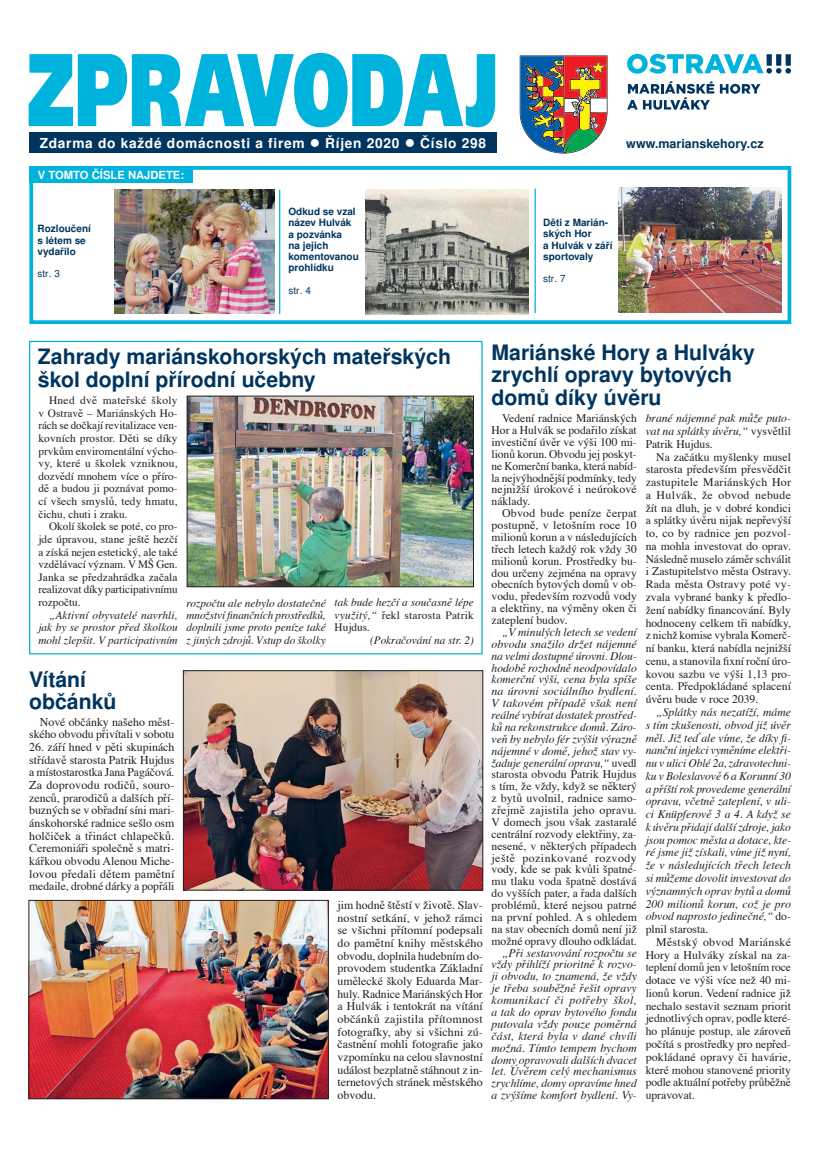
<style>
.page{position:relative;width:819px;height:1153px;background:#fff}
.page>*{position:absolute;margin:0;border:0;box-sizing:border-box;transform-origin:0 0}
.t1{font:900 103.12px "Frutiger CE";color:#00b3dc;scale:.67 1}
.t2{font:700 21.25px/22.5px "Nimbus San LCE";color:#00355f}
.t3{font:700 13.75px "Nimbus San LCE";letter-spacing:.05em;color:#fff}
.t4{font:700 12.5px "Nimbus San LCE";color:#00355f}
.t5{font:11.88px/12.6px "Times CE";color:#231f20;text-align:justify}
.t6{font:11.62px/11.9px "Times CE";color:#231f20;text-align:justify}
.t7{font:italic 11.62px/12.8px "Times CE";color:#231f20;text-align:justify}
.t8{font:11.25px/12.6px "Times CE";color:#231f20;text-align:justify}
.t9{font:italic 11.25px/12.4px "Times CE";color:#231f20;text-align:justify}
.t10{font:700 11.25px "Nimbus San LCE";color:#fff}
.t11{font:700 10px/11.2px "Nimbus San LCE";color:#00355f}
.t12{font:10px "Nimbus San LCE";color:#00355f}
.s1{font-style:normal}
.s2{font-style:italic}
</style>
<div class="page">
<div style="left:29px;top:133px;width:468px;height:20px;background:#00355f"></div>
<svg style="left:627px;top:54px;width:164px;height:20px"></svg>
<svg style="left:720px;top:84px;width:40px;height:10px"></svg>
<svg style="left:627px;top:81px;width:87px;height:29px"></svg>
<svg style="left:519px;top:55px;width:89px;height:99px;background:#937c6d"></svg>
<div style="left:29px;top:166px;width:762px;height:158px;border:4px solid #00b3dc"></div>
<div style="left:30px;top:166px;width:163px;height:17px;background:#00b3dc"></div>
<hr style="left:279px;top:190px;width:1px;height:124px;background:#00b3dc">
<hr style="left:534px;top:189px;width:2px;height:124px;background:#00b3dc">
<img style="left:618px;top:188px;width:163px;height:124px">
<img style="left:115px;top:189px;width:159px;height:125px">
<img style="left:366px;top:190px;width:163px;height:124px">
<div style="left:29px;top:341px;width:454px;height:313px;border:1px solid #00b3dc"></div>
<img style="left:185px;top:672px;width:296px;height:216px">
<div style="left:183px;top:670px;width:300px;height:220px;border:1px solid #231f20"></div>
<img style="left:31px;top:902px;width:296px;height:195px">
<div style="left:29px;top:900px;width:300px;height:199px;border:1px solid #231f20"></div>
<img style="left:189px;top:398px;width:283px;height:187px">
<div style="left:187px;top:396px;width:287px;height:191px;border:1px solid #231f20"></div>
<h1 class="t1" style="left:27px;top:40px;width:705px">ZPRAVODAJ</h1>
<p class="t3" style="left:40px;top:137px;width:266px">Zdarma do každé domácnosti a firem</p>
<p class="t3" style="left:325px;top:137px;width:76px">Říjen 2020</p>
<p class="t3" style="left:420px;top:137px;width:67px">Číslo 298</p>
<p class="t4" style="left:626px;top:137px;width:139px">www.marianskehory.cz</p>
<p class="t10" style="left:38px;top:169px;width:148px">V TOMTO ČÍSLE NAJDETE:</p>
<p class="t11" style="left:543px;top:217px;width:71px">Děti z Marián&shy;ských Hor<br>a Hulvák v září sportovaly</p>
<p class="t12" style="left:543px;top:274px;width:24px">str. 7</p>
<p class="t11" style="left:288px;top:206px;width:72px">Odkud se vzal název Hulvák a pozvánka<br>na jejich komentovanou prohlídku</p>
<p class="t12" style="left:288px;top:285px;width:24px">str. 4</p>
<p class="t11" style="left:38px;top:224px;width:55px">Rozloučení s létem se vydařilo</p>
<p class="t12" style="left:38px;top:269px;width:24px">str. 3</p>
<h2 class="t2" style="left:491px;top:342px;width:265px">Mariánské Hory a Hulváky zrychlí opravy bytových domů díky úvěru</h2>
<h2 class="t2" style="left:38px;top:346px;width:415px">Zahrady mariánskohorských mateřských škol doplní přírodní učebny</h2>
<p class="t8" style="left:38px;top:395px;width:141px;text-indent:11px">Hned dvě mateřské školy v Ostravě – Mariánských Ho&shy;rách se dočkají revitalizace ven&shy;kovních prostor. Děti se díky prvkům enviromentální výcho&shy;vy, které u školek vzniknou, dozvědí mnohem více o příro&shy;dě a budou ji poznávat pomo&shy;cí všech smyslů, tedy hmatu, čichu, chuti i zraku.</p>
<p class="t8" style="left:38px;top:521px;width:141px;text-indent:11px">Okolí školek se poté, co pro&shy;jde úpravou, stane ještě hezčí a získá nejen estetický, ale také vzdělávací význam. V MŠ Gen.<br>Janka se předzahrádka začala realizovat díky participativnímu rozpočtu.</p>
<p class="t9" style="left:38px;top:609px;width:141px;text-indent:11px">„Aktivní obyvatelé navrhli, jak by se prostor před školkou mohl zlepšit. V participativním</p>
<p class="t9" style="left:186px;top:598px;width:141px">rozpočtu ale nebylo dostatečné množství finančních prostředků, doplnili jsme proto peníze také z jiných zdrojů. Vstup do školky</p>
<p class="t9" style="left:335px;top:597px;width:141px">tak bude hezčí a současně lépe využitý,“ <span class="s1">řekl starosta Patrik Hujdus.</span></p>
<p class="t7" style="left:646px;top:413px;width:147px">brané nájemné pak může puto&shy;vat na splátky úvěru,“ <span class="s1">vysvětlil Patrik Hujdus.</span></p>
<p class="t6" style="left:646px;top:451px;width:147px;line-height:12.8px;text-indent:11px">Na začátku myšlenky musel starosta především přesvědčit zastupitele Mariánských Hor a Hulvák, že obvod nebude žít na dluh, je v dobré kondici a splátky úvěru nijak nepřevýší to, co by radnice jen pozvol&shy;na mohla investovat do oprav.<br>Následně muselo záměr schválit i Zastupitelstvo města Ostravy.<br>Rada města Ostravy poté vy&shy;zvala vybrané banky k předlo&shy;žení nabídky financování. Byly hodnoceny celkem tři nabídky, z nichž komise vybrala Komerč&shy;ní banku, která nabídla nejnižší cenu, a stanovila fixní roční úro&shy;kovou sazbu ve výši 1,13 pro&shy;centa. Předpokládané splacení úvěru bude v roce 2039.</p>
<p class="t7" style="left:646px;top:707px;width:147px;text-indent:11px">„Splátky nás nezatíží, máme s tím zkušenosti, obvod již úvěr měl. Již teď ale víme, že díky fi&shy;nanční injekci vyměníme elektři&shy;nu v ulici Oblé 2a, zdravotechni&shy;ku v Boleslavově 6 a Korunní 30 a příští rok provedeme generální opravu, včetně zateplení, v uli&shy;ci Knüpferově 3 a 4. A když se k úvěru přidají další zdroje, jako jsou pomoc města a dotace, kte&shy;ré jsme již získali, víme již nyní, že v následujících třech letech si můžeme dovolit investovat do významných oprav bytů a domů 200 milionů korun, což je pro obvod naprosto jedinečné,“ <span class="s1">do&shy;plnil starosta.</span></p>
<p class="t6" style="left:646px;top:937px;width:147px;line-height:12.8px;text-indent:11px">Městský obvod Mariánské Hory a Hulváky získal na za&shy;teplení domů jen v letošním roce dotace ve výši více než 40 mi&shy;lionů korun. Vedení radnice již nechalo sestavit seznam priorit jednotlivých oprav, podle které&shy;ho plánuje postup, ale zároveň počítá s prostředky pro nepřed&shy;pokládané opravy či havárie, které mohou stanovené priority podle aktuální potřeby průběžně upravovat.</p>
<p class="t6" style="left:491px;top:413px;width:147px;text-indent:11px">Vedení radnice Mariánských Hor a Hulvák se podařilo získat investiční úvěr ve výši 100 mi&shy;lionů korun. Obvodu jej poskyt&shy;ne Komerční banka, která nabíd&shy;la nejvýhodnější podmínky, tedy nejnižší úrokové i neúrokové náklady.</p>
<p class="t6" style="left:491px;top:508px;width:147px;text-indent:11px">Obvod bude peníze čerpat postupně, v letošním roce 10 milionů korun a v následujících třech letech každý rok vždy 30 milionů korun. Prostředky bu&shy;dou určeny zejména na opravy obecních bytových domů v ob&shy;vodu, především rozvodů vody a elektřiny, na výměny oken či zateplení budov.</p>
<p class="t6" style="left:491px;top:627px;width:147px;text-indent:11px"><span class="s2">„V minulých letech se vedení obvodu snažilo držet nájemné na velmi dostupné úrovni. Dlou&shy;hodobě rozhodně neodpovídalo komerční výši, cena byla spíše na úrovni sociálního bydlení.<br>V takovém případě však není reálné vybírat dostatek prostřed&shy;ků na rekonstrukce domů. Záro&shy;veň by nebylo fér zvýšit výrazně nájemné v domě, jehož stav vy&shy;žaduje generální opravu,“</span> uvedl starosta obvodu Patrik Hujdus s tím, že vždy, když se některý z bytů uvolnil, radnice samo&shy;zřejmě zajistila jeho opravu.<br>V domech jsou však zastaralé centrální rozvody elektřiny, za&shy;nesené, v některých případech ještě pozinkované rozvody vody, kde se pak kvůli špatné&shy;mu tlaku voda špatně dostává do vyšších pater, a řada dalších problémů, které nejsou patrné na první pohled. A s ohledem na stav obecních domů není již možné opravy dlouho odkládat.</p>
<p class="t7" style="left:491px;top:948px;width:147px;line-height:11.9px;text-indent:11px">„Při sestavování rozpočtu se vždy přihlíží prioritně k rozvo&shy;ji obvodu, to znamená, že vždy je třeba souběžně řešit opravy komunikací či potřeby škol, a tak do oprav bytového fondu putovala vždy pouze poměrná část, která byla v dané chvíli možná. Tímto tempem bychom domy opravovali dalších dvacet let. Úvěrem celý mechanismus zrychlíme, domy opravíme hned a zvýšíme komfort bydlení. Vy-</p>
<p class="t9" style="left:370px;top:635px;width:105px">(Pokračování na str. 2)</p>
<h2 class="t2" style="left:29px;top:669px;width:89px">Vítání občánků</h2>
<p class="t5" style="left:29px;top:716px;width:147px;text-align:right">Nové občánky našeho měst&shy;ského obvodu přivítali v sobotu</p>
<p class="t5" style="left:29px;top:742px;width:147px">26. září hned v pěti skupinách střídavě starosta Patrik Hujdus a místostarostka Jana Pagáčová.<br>Za doprovodu rodičů, souro&shy;zenců, prarodičů a dalších pří&shy;buzných se v obřadní síni mari&shy;ánskohorské radnice sešlo osm holčiček a třináct chlapečků.<br>Ceremoniáři společně s matri&shy;kářkou obvodu Alenou Miche&shy;lovou předali dětem pamětní medaile, drobné dárky a popřáli</p>
<p class="t5" style="left:337px;top:900px;width:147px">jim hodně štěstí v životě. Slav&shy;nostní setkání, v jehož rámci se všichni přítomní podepsali do pamětní knihy městského obvodu, doplnila hudebním do&shy;provodem studentka Základní umělecké školy Eduarda Mar&shy;huly. Radnice Mariánských Hor a Hulvák i tentokrát na vítání občánků zajistila přítomnost fotografky, aby si všichni zú&shy;častnění mohli fotografie jako vzpomínku na celou slavnostní událost bezplatně stáhnout z in&shy;ternetových stránek městského obvodu.</p>
</div>
